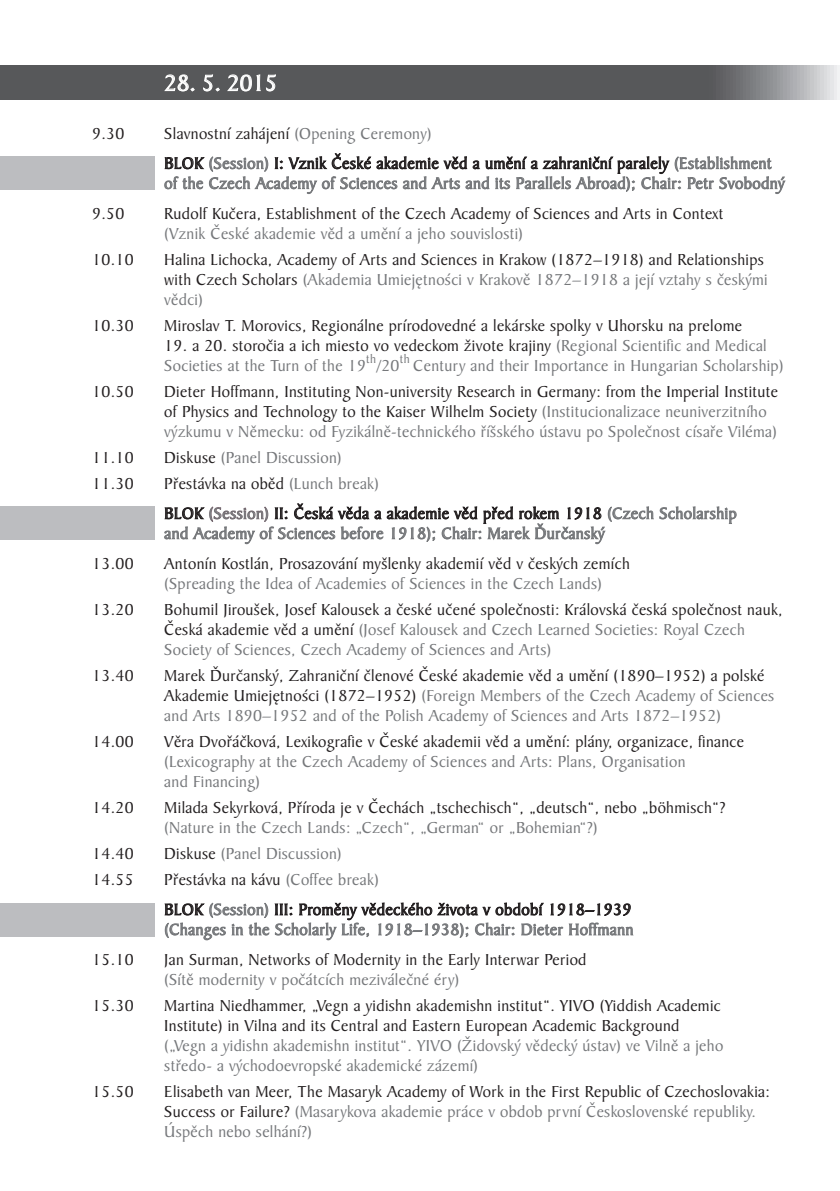
<style>
.page{position:relative;width:840px;height:1191px;background:#fff}
.page>*{position:absolute;margin:0;border:0;box-sizing:border-box;transform-origin:0 0}
.t1{font:24px "Baker Signet BTCE";color:#fff}
.t2{font:17px/20px "Baker Signet BTCE";letter-spacing:.02em;color:#231f20}
.t3{font:17px/20px "Baker Signet BTCE";letter-spacing:.02em;color:#76787b}
.t4{font:13px "Baker Signet BTCE";color:#76787b}
.s1{color:#76787b}
.s2{color:#231f20}
</style>
<div class="page">
<svg style="left:0;top:66px;width:839px;height:33px;background:#616265"></svg>
<svg style="left:164px;top:74px;width:31px;height:18px"></svg>
<svg style="left:203px;top:73px;width:17px;height:19px"></svg>
<svg style="left:227px;top:73px;width:49px;height:19px"></svg>
<svg style="left:164px;top:153px;width:622px;height:41px"></svg>
<svg style="left:164px;top:503px;width:572px;height:42px"></svg>
<svg style="left:164px;top:902px;width:470px;height:38px"></svg>
<div style="left:0;top:903px;width:154px;height:33px;background:#bcbdc0"></div>
<div style="left:0;top:156px;width:154px;height:34px;background:#bcbdc0"></div>
<div style="left:0;top:507px;width:154px;height:33px;background:#bcbdc0"></div>
<h1 class="t1" style="left:164px;top:68px;width:115px">28. 5. 2015</h1>
<p class="t2" style="left:92px;top:123px;width:34px">9.30</p>
<p class="t2" style="left:164px;top:118px;width:608px;line-height:30px">Slavnostní zahájení <span class="s1">(Opening Ceremony)<br></span>BLOK <span class="s1">(Session)</span> I: Vznik České akademie věd a umění a zahraniční paralely <span class="s1">(Establishment</span></p>
<p class="t3" style="left:164px;top:173px;width:621px">of the Czech Academy of Sciences and Arts and its Parallels Abroad); Chair: Petr Svobodný</p>
<p class="t2" style="left:92px;top:203px;width:34px">9.50</p>
<p class="t2" style="left:164px;top:203px;width:560px">Rudolf Kučera, Establishment of the Czech Academy of Sciences and Arts in Context</p>
<p class="t3" style="left:164px;top:223px;width:360px">(Vznik České akademie věd a umění a jeho souvislosti)</p>
<p class="t2" style="left:92px;top:249px;width:43px">10.10</p>
<p class="t2" style="left:164px;top:249px;width:604px">Halina Lichocka, Academy of Arts and Sciences in Krakow (1872–1918) and Relationships with Czech Scholars <span class="s1">(Akademia Umiejętności v Krakově 1872–1918 a její vztahy s českými vědci)</span></p>
<p class="t2" style="left:92px;top:315px;width:43px">10.30</p>
<p class="t2" style="left:164px;top:315px;width:579px">Miroslav T. Morovics, Regionálne prírodovedné a lekárske spolky v Uhorsku na prelome</p>
<p class="t3" style="left:164px;top:335px;width:603px"><span class="s2">19. a 20. storočia a ich miesto vo vedeckom živote krajiny</span> (Regional Scientific and Medical<br>Societies at the Turn of the 19</p>
<p class="t4" style="left:366px;top:350px;width:11px">th</p>
<p class="t4" style="left:399px;top:350px;width:11px">th</p>
<p class="t3" style="left:413px;top:355px;width:371px">Century and their Importance in Hungarian Scholarship)</p>
<p class="t3" style="left:376px;top:355px;width:25px">/20</p>
<p class="t2" style="left:92px;top:381px;width:43px">10.50</p>
<p class="t2" style="left:164px;top:381px;width:615px">Dieter Hoffmann, Instituting Non-university Research in Germany: from the Imperial Institute of Physics and Technology to the Kaiser Wilhelm Society <span class="s1">(Institucionalizace neuniverzitního výzkumu v Německu: od Fyzikálně-technického říšského ústavu po Společnost císaře Viléma)</span></p>
<p class="t2" style="left:92px;top:447px;width:43px">11.10</p>
<p class="t3" style="left:164px;top:447px;width:179px"><span class="s2">Diskuse</span> (Panel Discussion)</p>
<p class="t2" style="left:92px;top:473px;width:43px">11.30</p>
<p class="t2" style="left:164px;top:468px;width:573px;line-height:30px">Přestávka na oběd <span class="s1">(Lunch break)<br></span>BLOK <span class="s1">(Session)</span> II: Česká věda a akademie věd před rokem 1918 <span class="s1">(Czech Scholarship</span></p>
<p class="t3" style="left:164px;top:523px;width:441px">and Academy of Sciences before 1918); Chair: Marek Ďurčanský</p>
<p class="t2" style="left:92px;top:553px;width:43px">13.00</p>
<p class="t2" style="left:164px;top:553px;width:467px">Antonín Kostlán, Prosazování myšlenky akademií věd v českých zemích</p>
<p class="t3" style="left:164px;top:573px;width:439px">(Spreading the Idea of Academies of Sciences in the Czech Lands)</p>
<p class="t2" style="left:92px;top:599px;width:43px">13.20</p>
<p class="t2" style="left:164px;top:599px;width:619px">Bohumil Jiroušek, Josef Kalousek a české učené společnosti: Královská česká společnost nauk,<br>Česká akademie věd a umění <span class="s1">(Josef Kalousek and Czech Learned Societies: Royal Czech<br>Society of Sciences, Czech Academy of Sciences and Arts)</span></p>
<p class="t2" style="left:92px;top:665px;width:43px">13.40</p>
<p class="t3" style="left:164px;top:665px;width:611px"><span class="s2">Marek Ďurčanský, Zahraniční členové České akademie věd a umění (1890–1952) a polské<br>Akademie Umiejętności (1872–1952)</span> (Foreign Members of the Czech Academy of Sciences and Arts 1890–1952 and of the Polish Academy of Sciences and Arts 1872–1952)</p>
<p class="t2" style="left:92px;top:731px;width:43px">14.00</p>
<p class="t2" style="left:164px;top:731px;width:581px">Věra Dvořáčková, Lexikografie v České akademii věd a umění: plány, organizace, finance</p>
<p class="t3" style="left:164px;top:751px;width:522px">(Lexicography at the Czech Academy of Sciences and Arts: Plans, Organisation and Financing)</p>
<p class="t2" style="left:92px;top:797px;width:43px">14.20</p>
<p class="t2" style="left:164px;top:797px;width:562px">Milada Sekyrková, Příroda je v Čechách „tschechisch“, „deutsch“, nebo „böhmisch“?</p>
<p class="t3" style="left:164px;top:817px;width:434px">(Nature in the Czech Lands: „Czech“, „German“ or „Bohemian“?)</p>
<p class="t2" style="left:92px;top:843px;width:43px">14.40</p>
<p class="t3" style="left:164px;top:843px;width:179px"><span class="s2">Diskuse</span> (Panel Discussion)</p>
<p class="t2" style="left:92px;top:869px;width:43px">14.55</p>
<p class="t2" style="left:164px;top:864px;width:468px;line-height:30.2px">Přestávka na kávu <span class="s1">(Coffee break)<br></span>BLOK <span class="s1">(Session)</span> III: Proměny vědeckého života v období 1918–1939</p>
<p class="t3" style="left:164px;top:919px;width:470px">(Changes in the Scholarly Life, 1918–1938); Chair: Dieter Hoffmann</p>
<p class="t2" style="left:92px;top:949px;width:43px">15.10</p>
<p class="t2" style="left:164px;top:949px;width:423px">Jan Surman, Networks of Modernity in the Early Interwar Period</p>
<p class="t3" style="left:164px;top:969px;width:296px">(Sítě modernity v počátcích meziválečné éry)</p>
<p class="t2" style="left:92px;top:995px;width:43px">15.30</p>
<p class="t2" style="left:164px;top:995px;width:557px">Martina Niedhammer, „Vegn a yidishn akademishn institut“. YIVO (Yiddish Academic<br>Institute) in Vilna and its Central and Eastern European Academic Background</p>
<p class="t3" style="left:164px;top:1035px;width:560px">(„Vegn a yidishn akademishn institut“. YIVO (Židovský vědecký ústav) ve Vilně a jeho středo- a východoevropské akademické zázemí)</p>
<p class="t2" style="left:92px;top:1081px;width:43px">15.50</p>
<p class="t2" style="left:164px;top:1081px;width:607px">Elisabeth van Meer, The Masaryk Academy of Work in the First Republic of Czechoslovakia:<br>Success or Failure? <span class="s1">(Masarykova akademie práce v obdob první Československé republiky.<br>Úspěch nebo selhání?)</span></p>
</div>
